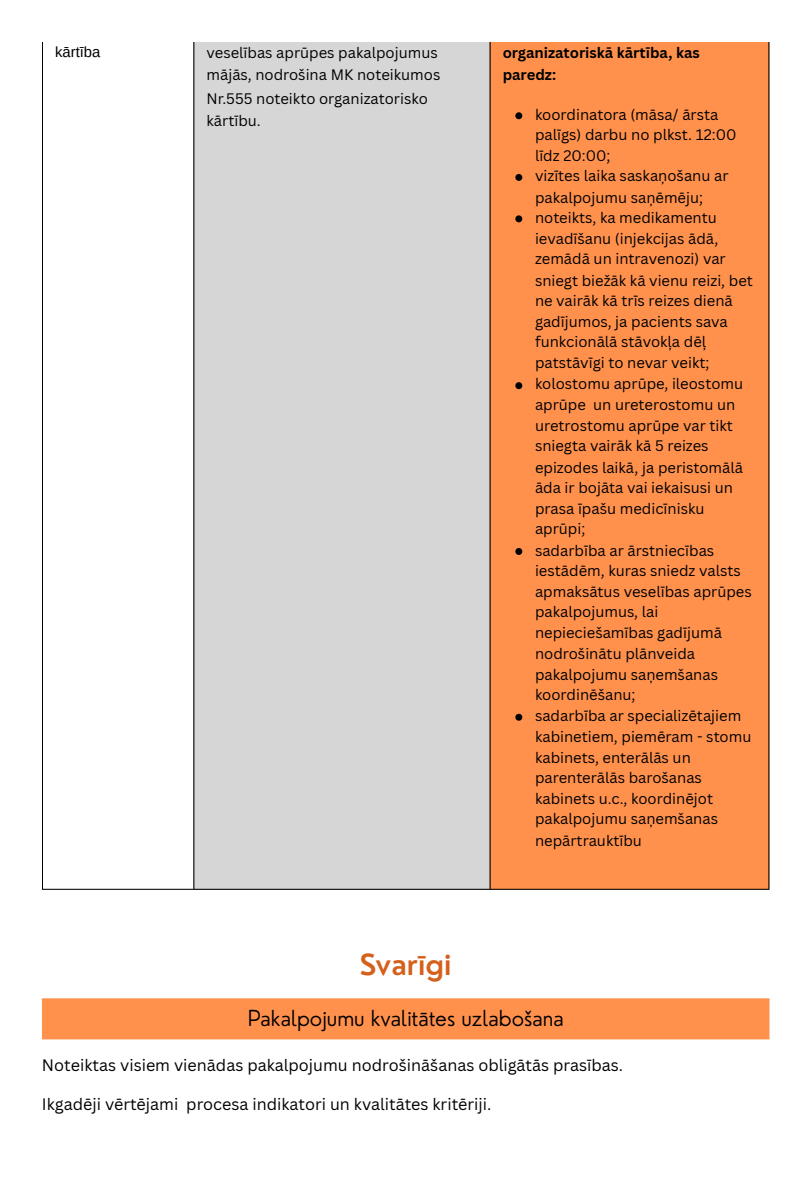
<style>
.page{position:relative;width:810px;height:1181px;background:#fff}
.page>*{position:absolute;margin:0;border:0;box-sizing:border-box;transform-origin:0 0}
.t1{font:600 28.35px "Nourd";color:#d4611b}
.t2{font:300 21.6px "Nourd";color:#000}
.t3{font:16.2px "Canva Sans";color:#000}
.t4{font:14.85px/20.7px "Canva Sans";color:#000}
.t5{font:700 14.85px/22.2px "Canva Sans";color:#000}
.t6{font:14.85px "Arimo";color:#000}
</style>
<div class="page">
<div style="left:194px;top:43px;width:296px;height:845px;background:#d6d6d6"></div>
<div style="left:491px;top:43px;width:277px;height:845px;background:#ff914d"></div>
<svg style="left:515px;top:112px;width:7px;height:7px"></svg>
<svg style="left:515px;top:174px;width:7px;height:7px"></svg>
<svg style="left:515px;top:215px;width:7px;height:7px"></svg>
<svg style="left:515px;top:382px;width:7px;height:7px"></svg>
<svg style="left:515px;top:548px;width:7px;height:7px"></svg>
<svg style="left:515px;top:713px;width:7px;height:7px"></svg>
<hr style="left:42px;top:42px;width:1px;height:846px;background:#000">
<hr style="left:193px;top:42px;width:1px;height:846px;background:#000">
<hr style="left:490px;top:42px;width:1px;height:846px;background:#000">
<hr style="left:768px;top:42px;width:1px;height:846px;background:#000">
<hr style="left:42px;top:42px;width:727px;height:1px;background:#000">
<hr style="left:42px;top:888px;width:727px;height:1px;background:#000">
<div style="left:43px;top:999px;width:726px;height:39px;background:#ff914d"></div>
<hr style="left:42px;top:1000px;width:2px;height:37px;background:#ff914d">
<hr style="left:42px;top:998px;width:727px;height:2px;background:#ff914d">
<hr style="left:42px;top:1037px;width:727px;height:2px;background:#ff914d">
<p class="t6" style="left:55px;top:44px;width:47px">kārtība</p>
<p class="t4" style="left:207px;top:41px;width:235px;line-height:22.5px">veselības aprūpes pakalpojumus mājās, nodrošina MK noteikumos<br>Nr.555 noteikto organizatorisko kārtību.</p>
<p class="t5" style="left:503px;top:41px;width:199px">organizatoriskā kārtība, kas paredz:</p>
<p class="t4" style="left:535px;top:104px;width:203px">koordinatora (māsa/ ārsta palīgs) darbu no plkst. 12:00 līdz 20:00;</p>
<p class="t4" style="left:535px;top:165px;width:195px;line-height:21.1px">vizītes laika saskaņošanu ar pakalpojumu saņēmēju;</p>
<p class="t4" style="left:535px;top:207px;width:219px">noteikts, ka medikamentu ievadīšanu (injekcijas ādā, zemādā un intravenozi) var sniegt biežāk kā vienu reizi, bet ne vairāk kā trīs reizes dienā gadījumos, ja pacients sava funkcionālā stāvokļa dēļ patstāvīgi to nevar veikt;</p>
<p class="t4" style="left:535px;top:372px;width:210px">kolostomu aprūpe, ileostomu aprūpe un ureterostomu un uretrostomu aprūpe var tikt sniegta vairāk kā 5 reizes epizodes laikā, ja peristomālā āda ir bojāta vai iekaisusi un prasa īpašu medicīnisku aprūpi;</p>
<p class="t4" style="left:535px;top:539px;width:218px">sadarbība ar ārstniecības iestādēm, kuras sniedz valsts apmaksātus veselības aprūpes pakalpojumus, lai nepieciešamības gadījumā nodrošinātu plānveida pakalpojumu saņemšanas koordinēšanu;</p>
<p class="t4" style="left:535px;top:705px;width:218px">sadarbība ar specializētajiem kabinetiem, piemēram - stomu kabinets, enterālās un parenterālās barošanas kabinets u.c., koordinējot pakalpojumu saņemšanas nepārtrauktību</p>
<p class="t1" style="left:360px;top:946px;width:93px">Svarīgi</p>
<p class="t2" style="left:248px;top:1004px;width:318px">Pakalpojumu kvalitātes uzlabošana</p>
<p class="t3" style="left:42px;top:1053px;width:583px">Noteiktas visiem vienādas pakalpojumu nodrošināšanas obligātās prasības.</p>
<p class="t3" style="left:42px;top:1092px;width:451px">Ikgadēji vērtējami procesa indikatori un kvalitātes kritēriji.</p>
</div>
